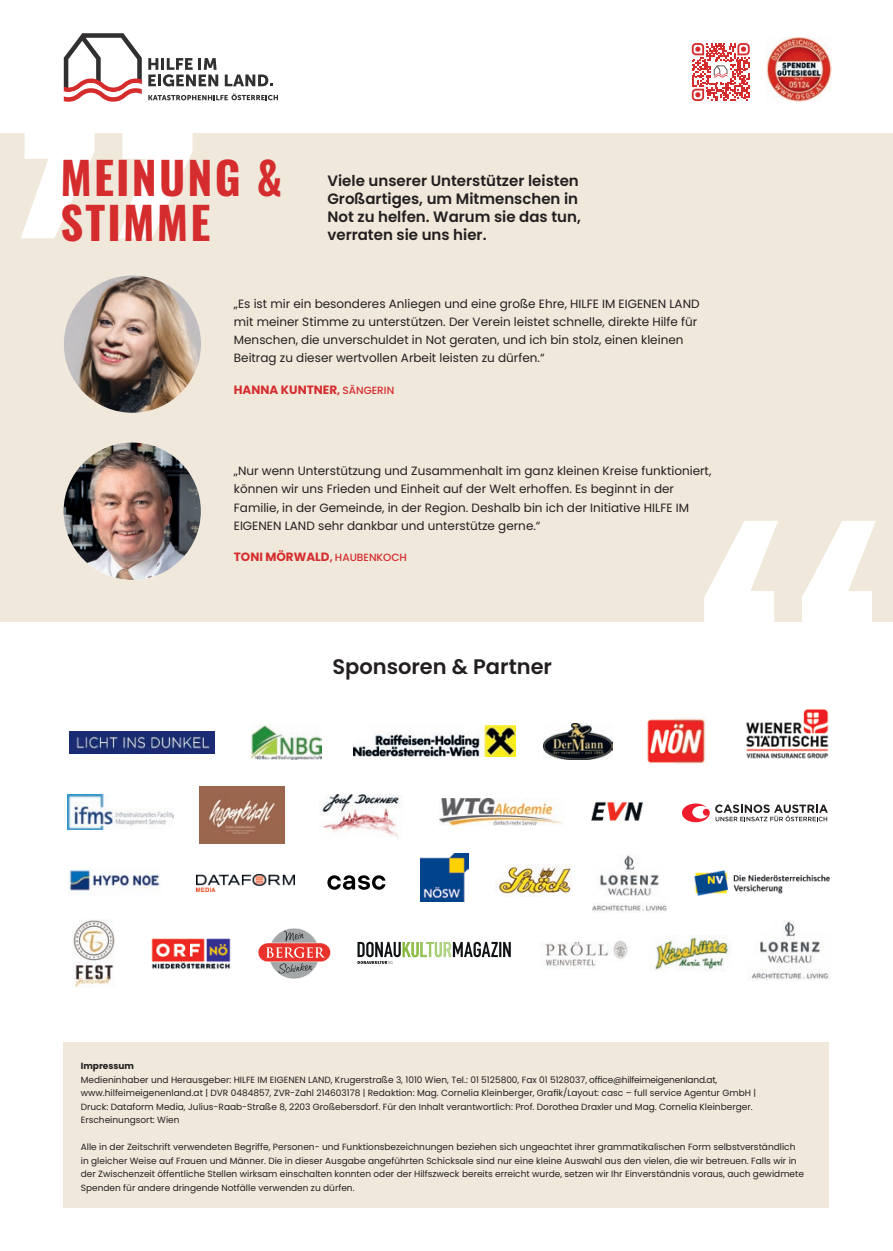
<style>
.page{position:relative;width:893px;height:1251px;background:#fff}
.page>*{position:absolute;margin:0;border:0;box-sizing:border-box;transform-origin:0 0}
.t1{font:700 44.55px/44.5px "Oswald";letter-spacing:.05em;color:#d52c2e}
.t2{font:600 21px "Poppins";color:#231f20}
.t3{font:600 15px/18px "Poppins";color:#231f20}
.t4{font:12px/18px "Poppins";color:#231f20}
.t5{font:700 12px "Poppins";color:#d52c2e}
.t6{font:9px/13.5px "Poppins";color:#231f20}
.t7{font:700 9px "Poppins";color:#231f20}
.s1{font-size:10.5px}
.s2{font-weight:500;font-size:10.5px}
</style>
<div class="page">
<div style="left:0;top:133px;width:893px;height:488px;background:#f0e9db"></div>
<svg style="left:704px;top:521px;width:172px;height:101px"></svg>
<div style="left:64px;top:1042px;width:765px;height:165px;background:#f0e9db"></div>
<img style="left:767px;top:37px;width:64px;height:65px">
<svg style="left:692px;top:43px;width:58px;height:58px"></svg>
<img style="left:64px;top:442px;width:137px;height:137px;border-radius:69px">
<svg style="left:21px;top:33px;width:257px;height:205px"></svg>
<img style="left:64px;top:275px;width:137px;height:137px;border-radius:69px">
<img style="left:544px;top:723px;width:68px;height:35px">
<img style="left:69px;top:869px;width:91px;height:24px">
<img style="left:196px;top:874px;width:98px;height:17px">
<img style="left:320px;top:794px;width:79px;height:44px">
<svg style="left:327px;top:875px;width:58px;height:14px"></svg>
<img style="left:68px;top:794px;width:105px;height:35px">
<svg style="left:258px;top:928px;width:73px;height:51px"></svg>
<img style="left:496px;top:864px;width:76px;height:31px">
<img style="left:591px;top:801px;width:51px;height:20px">
<img style="left:694px;top:870px;width:135px;height:25px">
<img style="left:151px;top:938px;width:80px;height:31px">
<img style="left:73px;top:919px;width:42px;height:68px">
<img style="left:252px;top:725px;width:70px;height:34px">
<img style="left:69px;top:731px;width:146px;height:22px">
<svg style="left:682px;top:803px;width:146px;height:19px"></svg>
<img style="left:647px;top:718px;width:59px;height:46px">
<img style="left:353px;top:725px;width:162px;height:31px">
<img style="left:592px;top:854px;width:75px;height:57px">
<img style="left:545px;top:940px;width:83px;height:29px">
<svg style="left:357px;top:941px;width:154px;height:22px"></svg>
<img style="left:439px;top:798px;width:124px;height:27px">
<img style="left:654px;top:935px;width:75px;height:35px">
<img style="left:199px;top:786px;width:85px;height:57px">
<img style="left:746px;top:708px;width:83px;height:51px">
<img style="left:421px;top:853px;width:48px;height:48px">
<img style="left:751px;top:920px;width:79px;height:60px">
<h1 class="t1" style="left:60px;top:158px;width:223px">MEINUNG &amp;<br>STIMME</h1>
<h3 class="t3" style="left:327px;top:172px;width:255px">Viele unserer Unterstützer l eisten<br>Großartiges, um Mitmenschen in<br>Not zu helfen. Warum sie das tun, verraten sie uns hier.</h3>
<p class="t4" style="left:234px;top:295px;width:467px">„Es ist mir ein besonderes Anliegen und eine große Ehre, HILFE IM EIGENEN LAND mit meiner Stimme zu unterstützen. Der Verein leistet schnelle, direkte Hilfe für Menschen, die unverschuldet in Not geraten, und ich bin stolz, einen kleinen Beitrag zu dieser wertvollen Arbeit leisten zu dürfen.“</p>
<h3 class="t5" style="left:234px;top:383px;width:162px">HANNA KUNTNER<span class="s1">,</span> <span class="s2">SÄNGERIN</span></h3>
<p class="t4" style="left:234px;top:462px;width:479px">„Nur wenn Unterstützung und Zusammenhalt im ganz kleinen Kreise funktioniert, können wir uns Frieden und Einheit auf der Welt erhoffen. Es beginnt in der Familie, in der Gemeinde, in der Region. Deshalb bin ich der Initiative HILFE IM EIGENEN LAND sehr dankbar und unterstütze gerne.“</p>
<h3 class="t5" style="left:234px;top:549px;width:175px">TONI MÖRWALD<span class="s1">,</span> <span class="s2">HAUBENKOCH</span></h3>
<h2 class="t2" style="left:332px;top:654px;width:221px">Sponsoren &amp; Partner</h2>
<p class="t7" style="left:81px;top:1060px;width:55px">Impressum</p>
<p class="t6" style="left:81px;top:1072px;width:677px">Medieninhaber und Herausgeber: HILFE IM EIGENEN LAND, Krugerstraße 3, 1010 Wien, Tel.: 01 5125800, Fax 01 5128037, office@hilfeimeigenenland.at, www.hilfeimeigenenland.at | DVR 0484857, ZVR-Zahl 214603178 | Redaktion: Mag. Cornelia Kleinberger, Grafik/Layout: casc – full service Agentur GmbH | Druck: Dataform Media, Julius-Raab-Straße 8, 2203 Großebersdorf. Für den Inhalt verantwortlich: Prof. Dorothea Draxler und Mag. Cornelia Kleinberger.<br>Erscheinungsort: Wien</p>
<p class="t6" style="left:81px;top:1139px;width:725px">Alle in der Zeitschrift verwendeten Begriffe, Personen- und Funktionsbezeichnungen beziehen sich ungeachtet ihrer grammatikalischen Form selbstverständlich in gleicher Weise auf Frauen und Männer. Die in dieser Ausgabe angeführten Schicksale sind nur eine kleine Auswahl aus den vielen, die wir betreuen. Falls wir in der Zwischenzeit öffentliche Stellen wirksam einschalten konnten oder der Hilfszweck bereits erreicht wurde, setzen wir Ihr Einverständnis voraus, auch gewidmete Spenden für andere dringende Notfälle verwenden zu dürfen.</p>
</div>
